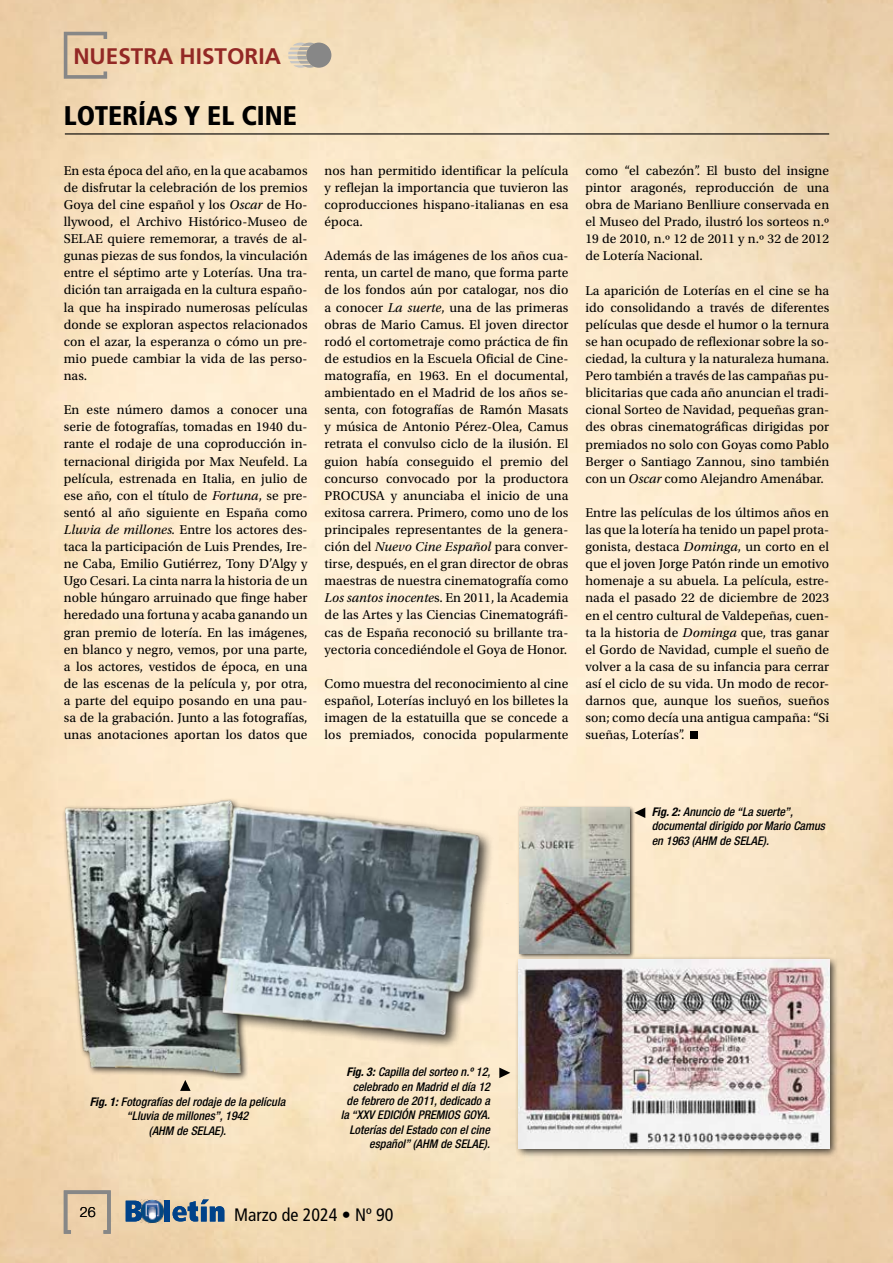
<style>
.page{position:relative;width:893px;height:1263px;background:#fff}
.page>*{position:absolute;margin:0;border:0;box-sizing:border-box;transform-origin:0 0}
.t1{font:900 condensed 27px "Frutiger LT Std";color:#000}
.t2{font:700 22.5px "Frutiger LT Std";color:#932825}
.t3{font:condensed 18px "Frutiger LT Std";color:#000}
.t4{font:300 14.25px "Helvetica Neue LT Std";color:#000}
.t5{font:13.5px/17.1px "Utopia Std";letter-spacing:.005em;color:#000;text-align:justify}
.t6{font:italic 500 condensed 12px/14.4px "Helvetica Neue LT Std";color:#000;text-align:center}
.s1{font-style:italic}
.s2{font-weight:700}
</style>
<div class="page">
<img style="left:0;top:0;width:893px;height:1263px">
<img style="left:141px;top:1199px;width:23px;height:24px">
<svg style="left:126px;top:1201px;width:16px;height:20px"></svg>
<div style="left:164px;top:1200px;width:6px;height:21px;background:#004289"></div>
<svg style="left:173px;top:1199px;width:51px;height:22px"></svg>
<svg style="left:64px;top:1190px;width:47px;height:44px;background:#d3bea1"></svg>
<hr style="left:65px;top:133px;width:764px;height:1px;background:#000">
<div style="left:62px;top:797px;width:187px;height:284px;background:#000;opacity:.75"></div>
<img style="left:64px;top:790px;width:177px;height:282px">
<img style="left:182px;top:783px;width:335px;height:267px">
<div style="left:518px;top:805px;width:117px;height:154px;background:#000;opacity:.75"></div>
<img style="left:520px;top:807px;width:109px;height:146px">
<div style="left:515px;top:956px;width:324px;height:202px;background:#000;opacity:.75"></div>
<img style="left:518px;top:960px;width:311px;height:188px">
<svg style="left:180px;top:1080px;width:11px;height:11px"></svg>
<svg style="left:634px;top:807px;width:11px;height:11px"></svg>
<svg style="left:499px;top:1067px;width:11px;height:11px"></svg>
<svg style="left:288px;top:43px;width:26px;height:25px"></svg>
<div style="left:306px;top:43px;width:25px;height:25px;background:#878787;border-radius:50%"></div>
<svg style="left:64px;top:32px;width:43px;height:47px;background:#d5c0a2"></svg>
<div style="left:690px;top:731px;width:8px;height:8px;background:#000"></div>
<h2 class="t2" style="left:73px;top:43px;width:209px">NUESTRA HISTORIA</h2>
<h1 class="t1" style="left:64px;top:100px;width:235px">LOTERÍAS Y EL CINE</h1>
<p class="t5" style="left:64px;top:162px;width:245px">En esta época del año, en la que acabamos de disfrutar la celebración de los premios Goya del cine español y los <span class="s1">Oscar</span> de Ho&shy;llywood, el Archivo Histórico-Museo de SELAE quiere rememorar, a través de al&shy;gunas piezas de sus fondos, la vinculación entre el séptimo arte y Loterías. Una tra&shy;dición tan arraigada en la cultura españo&shy;la que ha inspirado numerosas películas donde se exploran aspectos relacionados con el azar, la esperanza o cómo un pre&shy;mio puede cambiar la vida de las perso&shy;nas.</p>
<p class="t5" style="left:64px;top:401px;width:245px">En este número damos a conocer una serie de fotografías, tomadas en 1940 du&shy;rante el rodaje de una coproducción in&shy;ternacional dirigida por Max Neufeld. La película, estrenada en Italia, en julio de ese año, con el título de <span class="s1">Fortuna</span>, se pre&shy;sentó al año siguiente en España como <span class="s1">Lluvia de millones.</span> Entre los actores des&shy;taca la participación de Luis Prendes, Ire&shy;ne Caba, Emilio Gutiérrez, Tony D’Algy y Ugo Cesari. La cinta narra la historia de un noble húngaro arruinado que finge haber heredado una fortuna y acaba ganando un gran premio de lotería. En las imágenes, en blanco y negro, vemos, por una parte, a los actores, vestidos de época, en una de las escenas de la película y, por otra, a parte del equipo posando en una pau&shy;sa de la grabación. Junto a las fotografías, unas anotaciones aportan los datos que</p>
<p class="t5" style="left:325px;top:162px;width:245px">nos han permitido identificar la película y reflejan la importancia que tuvieron las coproducciones hispano-italianas en esa época.</p>
<p class="t5" style="left:325px;top:248px;width:245px">Además de las imágenes de los años cua&shy;renta, un cartel de mano, que forma parte de los fondos aún por catalogar, nos dio a conocer <span class="s1">La suerte</span>, una de las primeras obras de Mario Camus. El joven director rodó el cortometraje como práctica de fin de estudios en la Escuela Oficial de Cine&shy;matografía, en 1963. En el documental, ambientado en el Madrid de los años se&shy;senta, con fotografías de Ramón Masats y música de Antonio Pérez-Olea, Camus retrata el convulso ciclo de la ilusión. El guion había conseguido el premio del concurso convocado por la productora PROCUSA y anunciaba el inicio de una exitosa carrera. Primero, como uno de los principales representantes de la genera&shy;ción del <span class="s1">Nuevo Cine Español</span> para conver&shy;tirse, después, en el gran director de obras maestras de nuestra cinematografía como <span class="s1">Los santos inocente</span>s. En 2011, la Academia de las Artes y las Ciencias Cinematográfi&shy;cas de España reconoció su brillante tra&shy;yectoria concediéndole el Goya de Honor.</p>
<p class="t5" style="left:325px;top:675px;width:245px">Como muestra del reconocimiento al cine español, Loterías incluyó en los billetes la imagen de la estatuilla que se concede a los premiados, conocida popularmente</p>
<p class="t5" style="left:585px;top:162px;width:245px">como “el cabezón”. El busto del insigne pintor aragonés, reproducción de una obra de Mariano Benlliure conservada en el Museo del Prado, ilustró los sorteos n.º 19 de 2010, n.º 12 de 2011 y n.º 32 de 2012 de Lotería Nacional.</p>
<p class="t5" style="left:585px;top:282px;width:245px">La aparición de Loterías en el cine se ha ido consolidando a través de diferentes películas que desde el humor o la ternura se han ocupado de reflexionar sobre la so&shy;ciedad, la cultura y la naturaleza humana.<br>Pero también a través de las campañas pu&shy;blicitarias que cada año anuncian el tradi&shy;cional Sorteo de Navidad, pequeñas gran&shy;des obras cinematográficas dirigidas por premiados no solo con Goyas como Pablo Berger o Santiago Zannou, sino también con un <span class="s1">Oscar</span> como Alejandro Amenábar.</p>
<p class="t5" style="left:585px;top:504px;width:245px">Entre las películas de los últimos años en las que la lotería ha tenido un papel prota&shy;gonista, destaca <span class="s1">Dominga</span>, un corto en el que el joven Jorge Patón rinde un emotivo homenaje a su abuela. La película, estre&shy;nada el pasado 22 de diciembre de 2023 en el centro cultural de Valdepeñas, cuen&shy;ta la historia de <span class="s1">Dominga</span> que, tras ganar el Gordo de Navidad, cumple el sueño de volver a la casa de su infancia para cerrar así el ciclo de su vida. Un modo de recor&shy;darnos que, aunque los sueños, sueños son; como decía una antigua campaña: “Si sueñas, Loterías”.</p>
<p class="t6" style="left:652px;top:805px;width:175px;text-align:left"><span class="s2">Fig. 2:</span> Anuncio de “La suerte”, documental dirigido por Mario Camus en 1963 (AHM de SELAE).</p>
<p class="t6" style="left:90px;top:1094px;width:197px"><span class="s2">Fig. 1:</span> Fotografías del rodaje de la película “Lluvia de millones”, 1942<br>(AHM de SELAE).</p>
<p class="t6" style="left:341px;top:1065px;width:151px;text-align:right"><span class="s2">Fig. 3:</span> Capilla del sorteo n.º 12, celebrado en Madrid el día 12 de febrero de 2011, dedicado a la “XXV EDICIÓN PREMIOS GOYA.<br>Loterías del Estado con el cine español” (AHM de SELAE).</p>
<p class="t4" style="left:80px;top:1203px;width:17px">26</p>
<h3 class="t3" style="left:234px;top:1204px;width:161px">Marzo de 2024 • Nº 90</h3>
</div>
